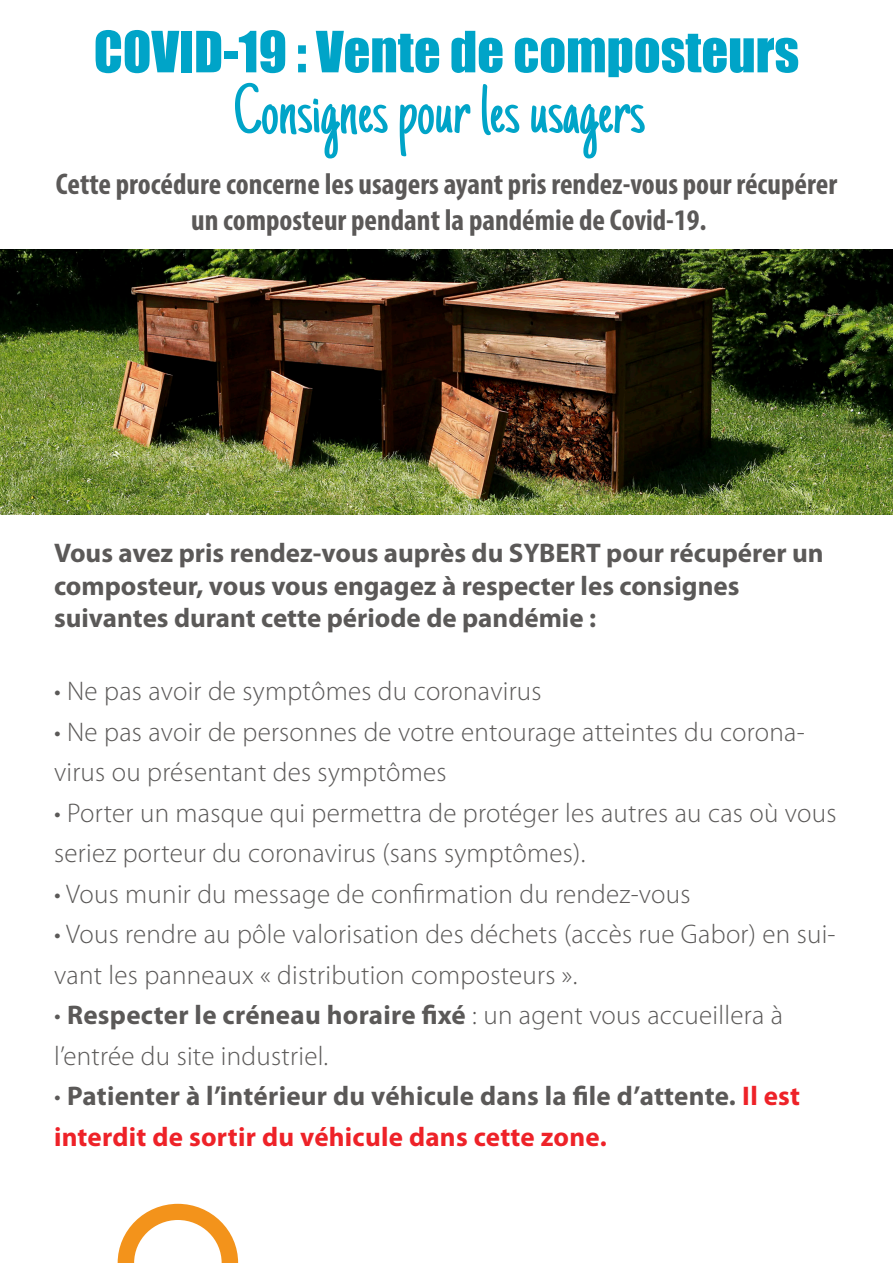
<style>
.page{position:relative;width:893px;height:1263px;background:#fff}
.page>*{position:absolute;margin:0;border:0;box-sizing:border-box;transform-origin:0 0}
.t1{font:70.5px "Just Another Hand";color:#00a4c8}
.t2{font:52.5px "Impact";color:#00a4c8}
.t3{font:700 condensed 30px/36px "Myriad Pro";color:#5b5958;text-align:center}
.t4{font:300 27px/40.5px "Myriad Pro";letter-spacing:.01em;color:#5b5958}
.t5{font:700 27px/40.5px "Myriad Pro";color:#5b5958}
.s1{font-weight:700}
.s2{font-weight:300}
.s3{color:#ee2228}
</style>
<div class="page">
<img style="left:0;top:249px;width:893px;height:265px">
<svg style="left:118px;top:1204px;width:120px;height:59px"></svg>
<p class="t2" style="left:94px;top:11px;width:707px">COVID-19 : Vente de composteurs</p>
<p class="t1" style="left:233px;top:69px;width:413px">Consignes pour les usagers</p>
<p class="t3" style="left:56px;top:166px;width:783px">Cette procédure concerne les usagers ayant pris rendez-vous pour récupérer un composteur pendant la pandémie de Covid-19.</p>
<p class="t5" style="left:54px;top:532px;width:771px">Vous avez pris rendez-vous auprès du SYBERT pour récupérer un</p>
<p class="t5" style="left:54px;top:565px;width:687px">composteur, vous vous engagez à respecter les consignes</p>
<p class="t5" style="left:54px;top:597px;width:544px">suivantes durant cette période de pandémie :</p>
<p class="t4" style="left:54px;top:671px;width:489px">• Ne pas avoir de symptômes du coronavirus</p>
<p class="t4" style="left:54px;top:711px;width:752px">• Ne pas avoir de personnes de votre entourage atteintes du corona&shy;virus ou présentant des symptômes</p>
<p class="t4" style="left:54px;top:792px;width:784px">• Porter un masque qui permettra de protéger les autres au cas où vous seriez porteur du coronavirus (sans symptômes).</p>
<p class="t4" style="left:54px;top:873px;width:638px">• Vous munir du message de confirmation du rendez-vous</p>
<p class="t4" style="left:54px;top:914px;width:783px">• Vous rendre au pôle valorisation des déchets (accès rue Gabor) en sui&shy;vant les panneaux « distribution composteurs ».</p>
<p class="t4" style="left:54px;top:995px;width:730px">• <span class="s1">Respecter le créneau horaire fixé</span> : un agent vous accueillera à l’entrée du site industriel.</p>
<p class="t5" style="left:54px;top:1075px;width:748px"><span class="s2">•</span> Patienter à l’intérieur du véhicule dans la file d’attente. <span class="s3">Il est interdit de sortir du véhicule dans cette zone.</span></p>
</div>
